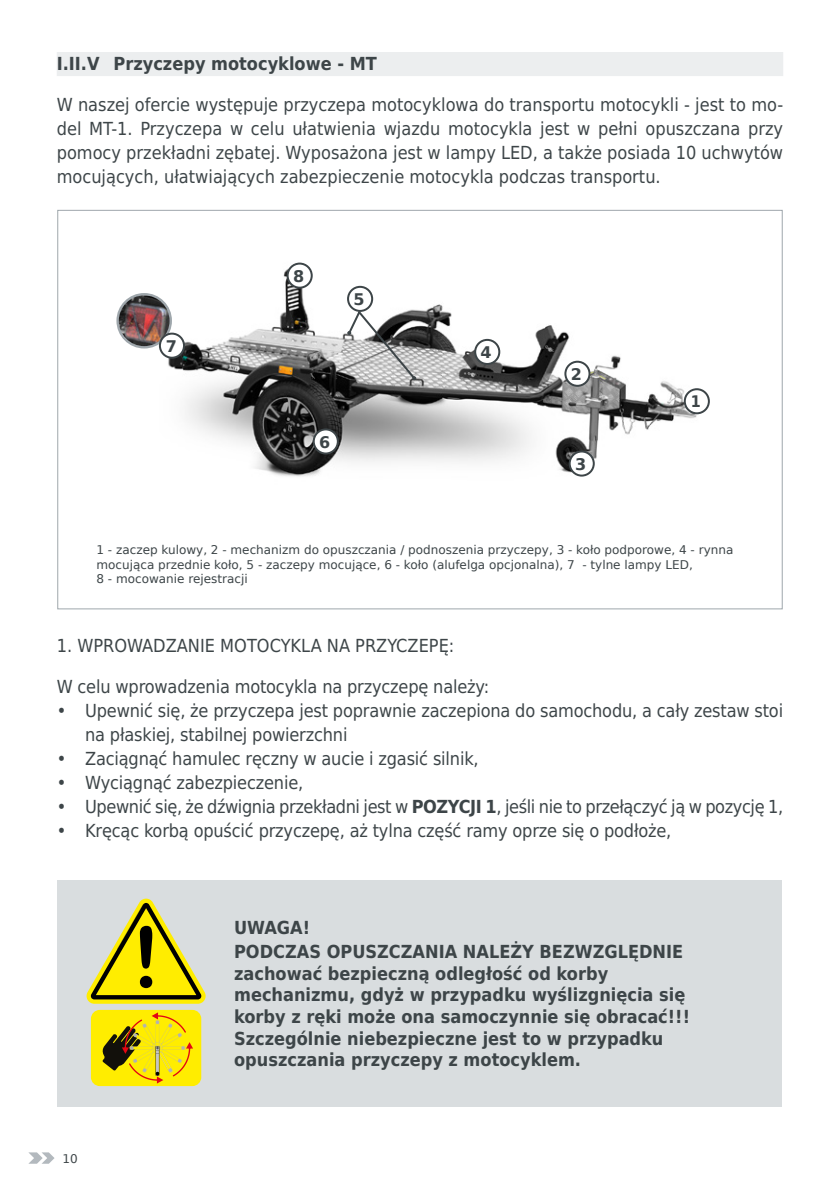
<style>
.page{position:relative;width:840px;height:1191px;background:#fff}
.page>*{position:absolute;margin:0;border:0;box-sizing:border-box;transform-origin:0 0}
.t1{font:18px/24px "DejaVu Sans Condensed";letter-spacing:-.01em;color:#3d4548;text-align:justify}
.t2{font:700 18px/21.6px "DejaVu Sans Condensed";color:#3d4548}
.t3{font:700 16px "DejaVu Sans";color:#3d4548}
.t4{font:700 16px "DejaVu Sans Condensed";color:#3d4548}
.t5{font:12px/14.4px "DejaVu Sans";color:#3d4548}
.s1{font-weight:700}
</style>
<div class="page">
<svg style="left:28px;top:1152px;width:26px;height:11px"></svg>
<div style="left:57px;top:52px;width:725px;height:24px;background:#eceeef"></div>
<img style="left:159px;top:263px;width:539px;height:214px">
<div style="left:684px;top:389px;width:24px;height:24px;background:#fff;border-radius:50%"></div>
<div style="left:683px;top:388px;width:26px;height:26px;border:2px solid #3d4548;border-radius:50%"></div>
<div style="left:565px;top:362px;width:24px;height:24px;background:#fff;border-radius:50%"></div>
<div style="left:564px;top:361px;width:26px;height:26px;border:2px solid #3d4548;border-radius:50%"></div>
<img style="left:118px;top:294px;width:53px;height:53px;border-radius:27px">
<div style="left:116px;top:293px;width:56px;height:55px;border:2px solid #9fa7ac;border-radius:50%"></div>
<div style="left:569px;top:451px;width:24px;height:24px;background:#fff;border-radius:50%"></div>
<div style="left:568px;top:450px;width:26px;height:26px;border:2px solid #3d4548;border-radius:50%"></div>
<div style="left:475px;top:340px;width:24px;height:24px;background:#fff;border-radius:50%"></div>
<div style="left:474px;top:339px;width:26px;height:26px;border:2px solid #3d4548;border-radius:50%"></div>
<div style="left:348px;top:287px;width:24px;height:24px;background:#fff;border-radius:50%"></div>
<div style="left:347px;top:286px;width:26px;height:26px;border:2px solid #3d4548;border-radius:50%"></div>
<div style="left:313px;top:429px;width:24px;height:24px;background:#fff;border-radius:50%"></div>
<div style="left:312px;top:428px;width:26px;height:26px;border:2px solid #3d4548;border-radius:50%"></div>
<div style="left:160px;top:334px;width:24px;height:24px;background:#fff;border-radius:50%"></div>
<div style="left:159px;top:333px;width:26px;height:26px;border:2px solid #3d4548;border-radius:50%"></div>
<div style="left:287px;top:263px;width:24px;height:25px;background:#fff;border-radius:50%"></div>
<div style="left:286px;top:262px;width:26px;height:27px;border:2px solid #3d4548;border-radius:50%"></div>
<div style="left:58px;top:880px;width:723px;height:227px;background:#d9dddf"></div>
<svg style="left:86px;top:898px;width:119px;height:105px"></svg>
<div style="left:91px;top:1010px;width:110px;height:76px;background:#ffed00;border-radius:9px"></div>
<svg style="left:102px;top:1012px;width:91px;height:71px"></svg>
<svg style="left:346px;top:308px;width:71px;height:73px"></svg>
<p class="t2" style="left:57px;top:53px;width:321px">I.II.V Przyczepy motocyklowe - MT</p>
<p class="t1" style="left:57px;top:92px;width:727px">W naszej ofercie występuje przyczepa motocyklowa do transportu motocykli - jest to mo&shy;del MT-1. Przyczepa w celu ułatwienia wjazdu motocykla jest w pełni opuszczana przy pomocy przekładni zębatej. Wyposażona jest w lampy LED, a także posiada 10 uchwytów mocujących, ułatwiających zabezpieczenie motocykla podczas transportu.</p>
<p class="t3" style="left:166px;top:333px;width:13px">7</p>
<p class="t3" style="left:293px;top:263px;width:13px">8</p>
<p class="t3" style="left:353px;top:286px;width:13px">5</p>
<p class="t3" style="left:319px;top:429px;width:13px">6</p>
<p class="t3" style="left:480px;top:339px;width:13px">4</p>
<p class="t3" style="left:570px;top:361px;width:13px">2</p>
<p class="t3" style="left:574px;top:451px;width:13px">3</p>
<p class="t4" style="left:690px;top:388px;width:12px">1</p>
<p class="t5" style="left:96px;top:542px;width:638px">1 - zaczep kulowy, 2 - mechanizm do opuszczania / podnoszenia przyczepy, 3 - koło podporowe, 4 - rynna mocująca przednie koło, 5 - zaczepy mocujące, 6 - koło (alufelga opcjonalna), 7 - tylne lampy LED,<br>8 - mocowanie rejestracji</p>
<p class="t1" style="left:57px;top:633px;width:399px">1. WPROWADZANIE MOTOCYKLA NA PRZYCZEPĘ:</p>
<p class="t1" style="left:57px;top:674px;width:433px">W celu wprowadzenia motocykla na przyczepę należy:</p>
<p class="t1" style="left:85px;top:698px;width:699px;text-indent:-28px">• Upewnić się, że przyczepa jest poprawnie zaczepiona do samochodu, a cały zestaw stoi na płaskiej, stabilnej powierzchni</p>
<p class="t1" style="left:57px;top:746px;width:423px">• Zaciągnąć hamulec ręczny w aucie i zgasić silnik,</p>
<p class="t1" style="left:57px;top:770px;width:248px">• Wyciągnąć zabezpieczenie,</p>
<p class="t1" style="left:57px;top:794px;width:727px">• Upewnić się, że dźwignia przekładni jest w <span class="s1">POZYCJI 1</span>, jeśli nie to przełączyć ją w pozycję 1,</p>
<p class="t1" style="left:57px;top:818px;width:616px">• Kręcąc korbą opuścić przyczepę, aż tylna część ramy oprze się o podłoże,</p>
<p class="t5" style="left:62px;top:1150px;width:17px">10</p>
<p class="t2" style="left:234px;top:915px;width:450px;line-height:24px">UWAGA!<br>PODCZAS OPUSZCZANIA NALEŻY BEZWZGLĘDNIE</p>
<p class="t2" style="left:234px;top:962px;width:457px">zachować bezpieczną odległość od korby mechanizmu, gdyż w przypadku wyślizgnięcia się korby z ręki może ona samoczynnie się obracać!!!<br>Szczególnie niebezpieczne jest to w przypadku opuszczania przyczepy z motocyklem.</p>
</div>
